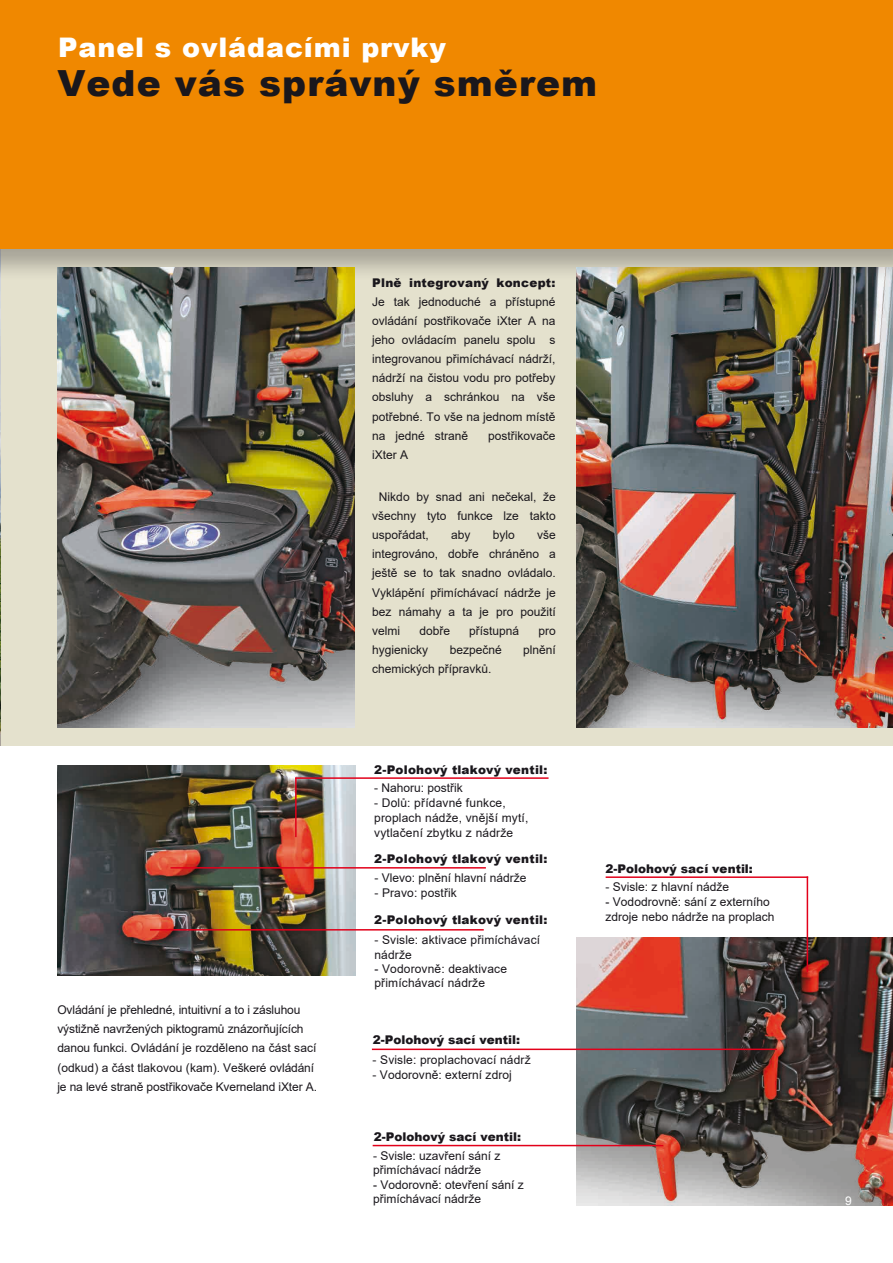
<style>
.page{position:relative;width:893px;height:1263px;background:#fff}
.page>*{position:absolute;margin:0;border:0;box-sizing:border-box;transform-origin:0 0}
.t1{font:900 36px "Arial";letter-spacing:.03em;color:#1a171c}
.t2{font:900 27px "Arial";letter-spacing:.035em;color:#fff}
.t3{font:12px/19.2px "Arial";color:#1a171c}
.t4{font:900 12px "Arial";letter-spacing:.02em;color:#1a171c}
.t5{font:900 12px "Arial";color:#1a171c}
.t6{font:12px "Arial";color:#fff}
</style>
<div class="page">
<div style="left:0;top:243px;width:893px;height:503px;background:#e4e1cd"></div>
<img style="left:0;top:282px;width:1px;height:464px">
<img style="left:576px;top:282px;width:317px;height:445px">
<div style="left:0;top:0;width:893px;height:282px;background:#1a171c;opacity:.3"></div>
<div style="left:0;top:0;width:893px;height:249px;background:#f08800"></div>
<img style="left:57px;top:765px;width:298px;height:210px">
<img style="left:576px;top:938px;width:317px;height:267px">
<img style="left:57px;top:268px;width:297px;height:459px">
<hr style="left:372px;top:1048px;width:405px;height:2px;background:#e2001a">
<hr style="left:373px;top:1145px;width:290px;height:1px;background:#e2001a">
<hr style="left:295px;top:778px;width:2px;height:59px;background:#e2001a">
<hr style="left:807px;top:876px;width:1px;height:96px;background:#e2001a">
<hr style="left:295px;top:777px;width:254px;height:2px;background:#e2001a">
<hr style="left:171px;top:867px;width:315px;height:1px;background:#e2001a">
<hr style="left:150px;top:929px;width:334px;height:1px;background:#e2001a">
<hr style="left:606px;top:876px;width:202px;height:2px;background:#e2001a">
<h2 class="t2" style="left:58px;top:28px;width:389px">Panel s ovládacími prvky</h2>
<h1 class="t1" style="left:57px;top:57px;width:541px">Vede vás správný směrem</h1>
<p class="t3" style="left:57px;top:1000px;width:261px">Ovládání je přehledné, intuitivní a to i zásluhou výstižně navržených piktogramů znázorňujících danou funkci. Ovládání je rozděleno na část sací (odkud) a část tlakovou (kam). Veškeré ovládání je na levé straně postřikovače Kverneland iXter A.</p>
<p class="t4" style="left:372px;top:274px;width:185px">Plně integrovaný koncept:</p>
<p class="t3" style="left:372px;top:292px;width:185px;text-align:justify">Je tak jednoduché a přístupné ovládání postřikovače iXter A na jeho ovládacím panelu spolu s integrovanou přimíchávací nádrží, nádrží na čistou vodu pro potřeby obsluhy a schránkou na vše potřebné. To vše na jednom místě na jedné straně</p>
<p class="t3" style="left:488px;top:426px;width:69px">postřikovače</p>
<p class="t3" style="left:372px;top:445px;width:38px">iXter A</p>
<p class="t3" style="left:372px;top:487px;width:185px;text-align:justify;text-indent:7px">Nikdo by snad ani nečekal, že všechny tyto funkce lze takto uspořádat,</p>
<p class="t3" style="left:372px;top:525px;width:185px;text-align:justify;text-indent:165px">vše integrováno, dobře chráněno a ještě se to tak snadno ovládalo.<br>Vyklápění přimíchávací nádrže je bez námahy a ta je pro použití velmi</p>
<p class="t3" style="left:451px;top:525px;width:21px">aby</p>
<p class="t3" style="left:493px;top:525px;width:24px">bylo</p>
<p class="t3" style="left:419px;top:621px;width:32px">dobře</p>
<p class="t3" style="left:469px;top:621px;width:52px">přístupná</p>
<p class="t3" style="left:538px;top:621px;width:19px">pro</p>
<p class="t3" style="left:372px;top:640px;width:58px">hygienicky</p>
<p class="t3" style="left:450px;top:640px;width:54px">bezpečné</p>
<p class="t3" style="left:523px;top:640px;width:34px">plnění</p>
<p class="t3" style="left:372px;top:659px;width:121px">chemických přípravků.</p>
<p class="t4" style="left:374px;top:761px;width:175px">2-Polohový tlakový ventil:</p>
<p class="t3" style="left:374px;top:778px;width:90px">- Nahoru: postřik</p>
<p class="t3" style="left:374px;top:795px;width:156px;line-height:15px">- Dolů: přídavné funkce, proplach nádže, vnější mytí, vytlačení zbytku z nádrže</p>
<p class="t3" style="left:374px;top:869px;width:154px">- Vlevo: plnění hlavní nádrže</p>
<p class="t3" style="left:374px;top:884px;width:84px">- Pravo: postřik</p>
<p class="t3" style="left:374px;top:933px;width:167px;line-height:14.4px">- Svisle: aktivace přimíchávací nádrže</p>
<p class="t3" style="left:374px;top:961px;width:134px;line-height:14.4px">- Vodorovně: deaktivace přimíchávací nádrže</p>
<p class="t4" style="left:374px;top:850px;width:175px">2-Polohový tlakový ventil:</p>
<p class="t4" style="left:374px;top:910px;width:175px">2-Polohový tlakový ventil:</p>
<p class="t5" style="left:373px;top:1031px;width:149px">2-Polohový sací ventil:</p>
<p class="t3" style="left:373px;top:1050px;width:160px">- Svisle: proplachovací nádrž</p>
<p class="t3" style="left:373px;top:1065px;width:141px">- Vodorovně: externí zdroj</p>
<p class="t5" style="left:374px;top:1128px;width:149px">2-Polohový sací ventil:</p>
<p class="t3" style="left:373px;top:1149px;width:129px;line-height:14.4px">- Svisle: uzavření sání z přimíchávací nádrže</p>
<p class="t3" style="left:373px;top:1177px;width:152px;line-height:14.4px">- Vodorovně: otevření sání z přimíchávací nádrže</p>
<p class="t5" style="left:606px;top:860px;width:149px">2-Polohový sací ventil:</p>
<p class="t3" style="left:606px;top:877px;width:125px">- Svisle: z hlavní nádže</p>
<p class="t3" style="left:606px;top:894px;width:170px;line-height:15px">- Vododrovně: sání z externího zdroje nebo nádrže na proplach</p>
<p class="t6" style="left:845px;top:1193px;width:8px">9</p>
</div>
